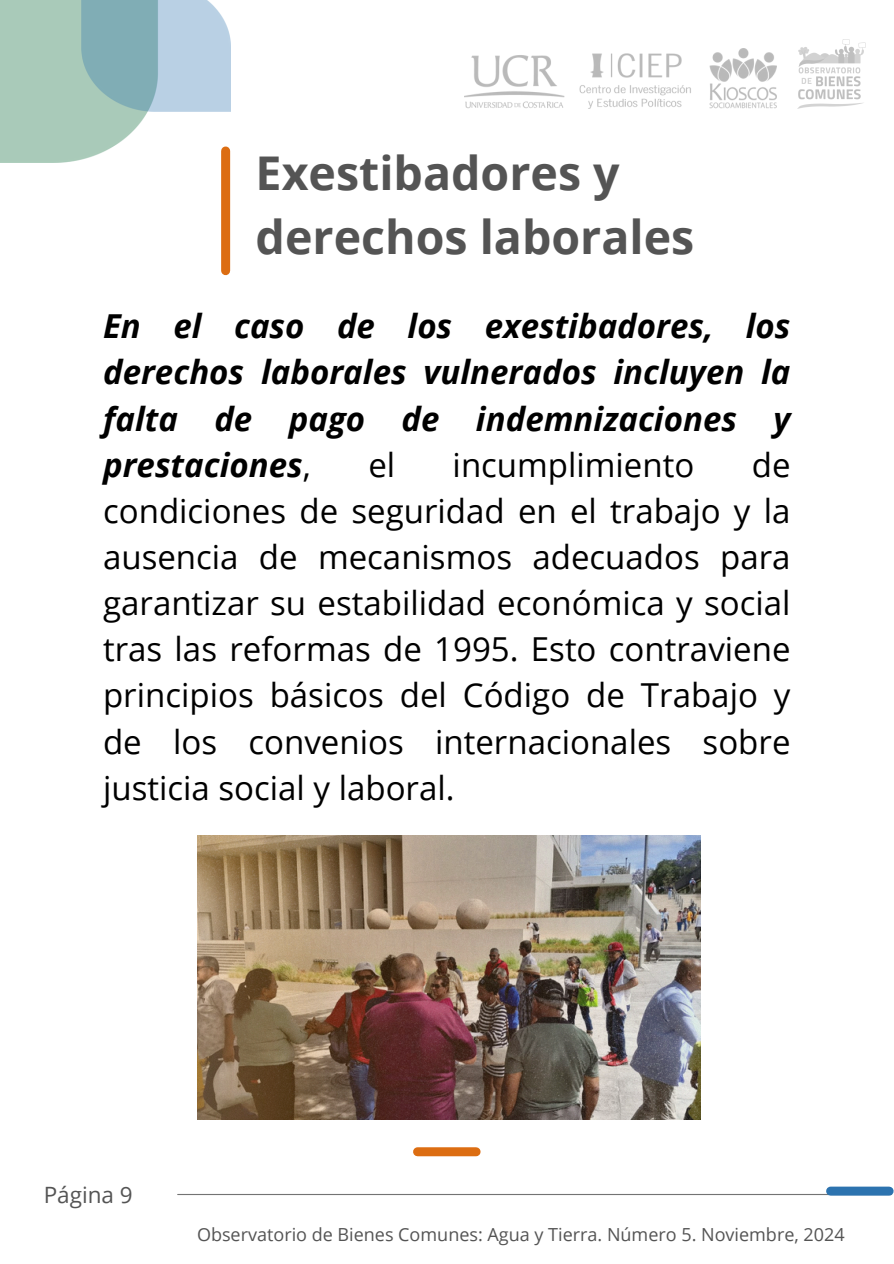
<style>
.page{position:relative;width:894px;height:1264px;background:#fff}
.page>*{position:absolute;margin:0;border:0;box-sizing:border-box;transform-origin:0 0}
.t1{font:700 46.5px/64.2px "Open Sans";color:#545454}
.t2{font:33px/46.2px "Open Sans";color:#000;text-align:justify}
.t3{font:italic 700 33px/46.2px "Open Sans";color:#000;text-align:justify}
.t4{font:22.5px "Open Sans";color:#545454}
.t5{font:18px "Open Sans";color:#545454}
.s1{font-weight:400;font-style:normal}
</style>
<div class="page">
<hr style="left:178px;top:1193px;width:713px;height:1px;background:#737373">
<div style="left:830px;top:1186px;width:58px;height:9px;background:#2c73af"></div>
<div style="left:417px;top:1147px;width:59px;height:9px;background:#dc6d12"></div>
<img style="left:0;top:0;width:230px;height:163px">
<img style="left:797px;top:40px;width:68px;height:69px">
<img style="left:464px;top:49px;width:312px;height:59px">
<div style="left:221px;top:151px;width:9px;height:120px;background:#dc6d12"></div>
<img style="left:197px;top:835px;width:503px;height:284px">
<p class="t1" style="left:255px;top:140px;width:440px">Exestibadores y derechos laborales</p>
<p class="t3" style="left:103px;top:302px;width:688px">En el caso de los exestibadores, los derechos laborales vulnerados incluyen la falta de pago de indemnizaciones y prestaciones<span class="s1">,</span></p>
<p class="t2" style="left:103px;top:441px;width:688px;text-indent:648px">de condiciones de seguridad en el trabajo y la ausencia de mecanismos adecuados para garantizar su estabilidad económica y social tras las reformas de 1995. Esto contraviene principios básicos del Código de Trabajo y de los convenios internacionales sobre justicia social y laboral.</p>
<p class="t2" style="left:368px;top:441px;width:28px">el</p>
<p class="t2" style="left:452px;top:441px;width:243px">incumplimiento</p>
<p class="t4" style="left:44px;top:1178px;width:90px">Página 9</p>
<h1 class="t5" style="left:197px;top:1221px;width:649px">Observatorio de Bienes Comunes: Agua y Tierra. Número 5. Noviembre, 2024</h1>
</div>
